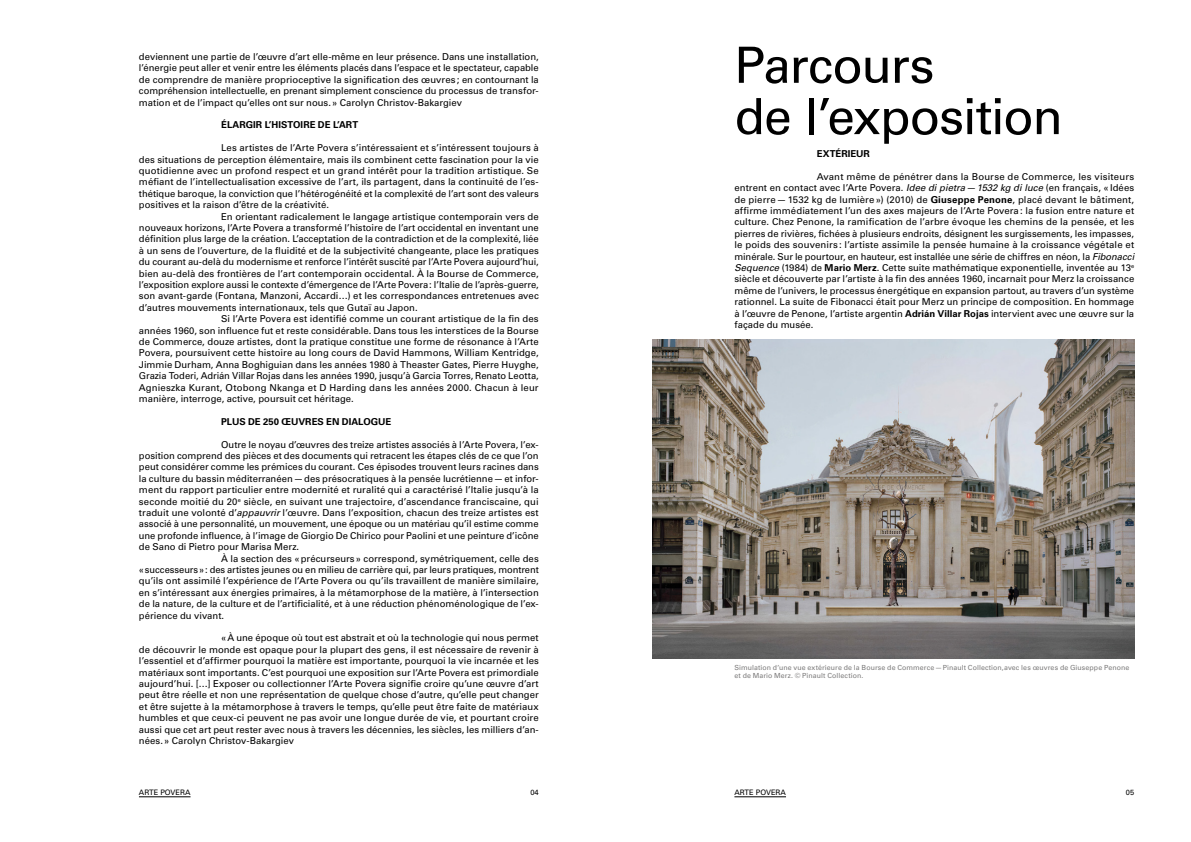
<style>
.page{position:relative;width:1191px;height:842px;background:#fff}
.page>*{position:absolute;margin:0;border:0;box-sizing:border-box;transform-origin:0 0}
.t1{font:50px/51.3px "Univers LT Std";letter-spacing:-.025em;color:#000}
.t2{font:9.5px/11.4px "Univers LT Std";color:#000;text-align:justify}
.t3{font:700 9.5px "Univers LT Std";color:#000}
.t4{font:7.5px "Univers LT Std";color:#000}
.t5{font:7px/8.4px "Univers LT Std";letter-spacing:.01em;color:#7c7b7b}
.s1{font-style:italic}
.s2{font-weight:700}
</style>
<div class="page">
<hr style="left:734px;top:797px;width:52px;height:1px;background:#000">
<hr style="left:139px;top:797px;width:51px;height:1px;background:#000">
<img style="left:652px;top:339px;width:482px;height:320px">
<p class="t2" style="left:139px;top:51px;width:401px">deviennent une partie de l’œuvre d’art elle-même en leur présence. Dans une installation, l’énergie peut aller et venir entre les éléments placés dans l’espace et le spectateur, capable de comprendre de manière proprioceptive la signification des œuvres; en contournant la compréhension intellectuelle, en prenant simplement conscience du processus de transfor&shy;mation et de l’impact qu’elles ont sur nous.» Carolyn Christov-Bakargiev</p>
<p class="t3" style="left:221px;top:119px;width:138px">ÉLARGIR L’HISTOIRE DE L’ART</p>
<p class="t2" style="left:221px;top:142px;width:319px">Les artistes de l’Arte Povera s’intéressaient et s’intéressent toujours à</p>
<p class="t2" style="left:139px;top:154px;width:401px">des situations de perception élémentaire, mais ils combinent cette fascination pour la vie</p>
<p class="t2" style="left:139px;top:165px;width:401px">quotidienne avec un profond respect et un grand intérêt pour la tradition artistique. Se</p>
<p class="t2" style="left:139px;top:176px;width:401px">méfiant de l’intellectualisation excessive de l’art, ils partagent, dans la continuité de l’es-</p>
<p class="t2" style="left:139px;top:188px;width:401px">thétique baroque, la conviction que l’hétérogénéité et la complexité de l’art sont des valeurs</p>
<p class="t2" style="left:139px;top:199px;width:192px">positives et la raison d’être de la créativité.</p>
<p class="t2" style="left:221px;top:211px;width:319px">En orientant radicalement le langage artistique contemporain vers de</p>
<p class="t2" style="left:139px;top:222px;width:401px">nouveaux horizons, l’Arte Povera a transformé l’histoire de l’art occidental en inventant une</p>
<p class="t2" style="left:139px;top:233px;width:401px">définition plus large de la création. L’acceptation de la contradiction et de la complexité, liée</p>
<p class="t2" style="left:139px;top:245px;width:401px">à un sens de l’ouverture, de la fluidité et de la subjectivité changeante, place les pratiques</p>
<p class="t2" style="left:139px;top:256px;width:401px">du courant au-delà du modernisme et renforce l’intérêt suscité par l’Arte Povera aujourd’hui,</p>
<p class="t2" style="left:139px;top:268px;width:401px">bien au-delà des frontières de l’art contemporain occidental. À la Bourse de Commerce,</p>
<p class="t2" style="left:139px;top:279px;width:401px">l’exposition explore aussi le contexte d’émergence de l’Arte Povera: l’Italie de l’après-guerre,</p>
<p class="t2" style="left:139px;top:290px;width:401px">son avant-garde (Fontana, Manzoni, Accardi…) et les correspondances entretenues avec</p>
<p class="t2" style="left:139px;top:302px;width:280px">d’autres mouvements internationaux, tels que Gutaï au Japon.</p>
<p class="t2" style="left:221px;top:313px;width:319px">Si l’Arte Povera est identifié comme un courant artistique de la fin des</p>
<p class="t2" style="left:139px;top:325px;width:401px">années 1960, son influence fut et reste considérable. Dans tous les interstices de la Bourse</p>
<p class="t2" style="left:139px;top:336px;width:401px">de Commerce, douze artistes, dont la pratique constitue une forme de résonance à l’Arte</p>
<p class="t2" style="left:139px;top:347px;width:401px">Povera, poursuivent cette histoire au long cours de David Hammons, William Kentridge,</p>
<p class="t2" style="left:139px;top:359px;width:401px">Jimmie Durham, Anna Boghiguian dans les années 1980 à Theaster Gates, Pierre Huyghe,</p>
<p class="t2" style="left:139px;top:370px;width:401px">Grazia Toderi, Adrián Villar Rojas dans les années 1990, jusqu’à Garcia Torres, Renato Leotta,</p>
<p class="t2" style="left:139px;top:382px;width:401px">Agnieszka Kurant, Otobong Nkanga et D Harding dans les années 2000. Chacun à leur</p>
<p class="t2" style="left:139px;top:393px;width:216px">manière, interroge, active, poursuit cet héritage.</p>
<p class="t3" style="left:221px;top:416px;width:172px">PLUS DE 250 ŒUVRES EN DIALOGUE</p>
<p class="t2" style="left:221px;top:439px;width:319px">Outre le noyau d’œuvres des treize artistes associés à l’Arte Povera, l’ex-</p>
<p class="t2" style="left:139px;top:450px;width:401px">position comprend des pièces et des documents qui retracent les étapes clés de ce que l’on</p>
<p class="t2" style="left:139px;top:461px;width:401px">peut considérer comme les prémices du courant. Ces épisodes trouvent leurs racines dans</p>
<p class="t2" style="left:139px;top:473px;width:401px">la culture du bassin méditerranéen—des présocratiques à la pensée lucrétienne—et infor-</p>
<p class="t2" style="left:139px;top:484px;width:401px">ment du rapport particulier entre modernité et ruralité qui a caractérisé l’Italie jusqu’à la</p>
<p class="t2" style="left:139px;top:496px;width:401px">seconde moitié du 20<sup>e</sup> siècle, en suivant une trajectoire, d’ascendance franciscaine, qui</p>
<p class="t2" style="left:139px;top:507px;width:401px">traduit une volonté d’<span class="s1">appauvrir</span> l’œuvre. Dans l’exposition, chacun des treize artistes est</p>
<p class="t2" style="left:139px;top:518px;width:401px">associé à une personnalité, un mouvement, une époque ou un matériau qu’il estime comme</p>
<p class="t2" style="left:139px;top:530px;width:401px">une profonde influence, à l’image de Giorgio De Chirico pour Paolini et une peinture d’icône</p>
<p class="t2" style="left:139px;top:541px;width:162px">de Sano di Pietro pour Marisa Merz.</p>
<p class="t2" style="left:221px;top:553px;width:319px">À la section des «précurseurs» correspond, symétriquement, celle des</p>
<p class="t2" style="left:139px;top:564px;width:401px">«successeurs»: des artistes jeunes ou en milieu de carrière qui, par leurs pratiques, montrent</p>
<p class="t2" style="left:139px;top:575px;width:401px">qu’ils ont assimilé l’expérience de l’Arte Povera ou qu’ils travaillent de manière similaire,</p>
<p class="t2" style="left:139px;top:587px;width:401px">en s’intéressant aux énergies primaires, à la métamorphose de la matière, à l’intersection</p>
<p class="t2" style="left:139px;top:598px;width:401px">de la nature, de la culture et de l’artificialité, et à une réduction phénoménologique de l’ex-</p>
<p class="t2" style="left:139px;top:610px;width:87px">périence du vivant.</p>
<p class="t2" style="left:139px;top:632px;width:401px;text-indent:82px">«À une époque où tout est abstrait et où la technologie qui nous permet de découvrir le monde est opaque pour la plupart des gens, il est nécessaire de revenir à l’essentiel et d’affirmer pourquoi la matière est importante, pourquoi la vie incarnée et les matériaux sont importants. C’est pourquoi une exposition sur l’Arte Povera est primordiale aujourd’hui. […] Exposer ou collectionner l’Arte Povera signifie croire qu’une œuvre d’art peut être réelle et non une représentation de quelque chose d’autre, qu’elle peut changer et être sujette à la métamorphose à travers le temps, qu’elle peut être faite de matériaux humbles et que ceux-ci peuvent ne pas avoir une longue durée de vie, et pourtant croire aussi que cet art peut rester avec nous à travers les décennies, les siècles, les milliers d’an&shy;nées.» Carolyn Christov-Bakargiev</p>
<h1 class="t1" style="left:734px;top:39px;width:330px">Parcours<br>de l’exposition</h1>
<p class="t3" style="left:816px;top:148px;width:55px">EXTÉRIEUR</p>
<p class="t2" style="left:734px;top:171px;width:401px;text-indent:82px">Avant même de pénétrer dans la Bourse de Commerce, les visiteurs entrent en contact avec l’Arte Povera. <span class="s1">Idee di pietra—1532 kg di luce</span> (en français, «Idées de pierre—1532 kg de lumière») (2010) de <span class="s2">Giuseppe Penone</span>, placé devant le bâtiment, affirme immédiatement l’un des axes majeurs de l’Arte Povera: la fusion entre nature et culture. Chez Penone, la ramification de l’arbre évoque les chemins de la pensée, et les pierres de rivières, fichées à plusieurs endroits, désignent les surgissements, les impasses, le poids des souvenirs : l’artiste assimile la pensée humaine à la croissance végétale et minérale. Sur le pourtour, en hauteur, est installée une série de chiffres en néon, la <span class="s1">Fibonacci Sequence</span> (1984) de <span class="s2">Mario Merz</span>. Cette suite mathématique exponentielle, inventée au 13<sup>e </sup>siècle et découverte par l’artiste à la fin des années 1960, incarnait pour Merz la croissance même de l’univers, le processus énergétique en expansion partout, au travers d’un système rationnel. La suite de Fibonacci était pour Merz un principe de composition. En hommage à l’œuvre de Penone, l’artiste argentin <span class="s2">Adrián Villar Rojas</span> intervient avec une œuvre sur la façade du musée.</p>
<p class="t5" style="left:734px;top:663px;width:396px">Simulation d’une vue extérieure de la Bourse de Commerce—Pinault Collection,avec les œuvres de Giuseppe Penone et de Mario Merz. © Pinault Collection.</p>
<p class="t4" style="left:139px;top:788px;width:53px">ARTE POVERA</p>
<p class="t4" style="left:530px;top:788px;width:10px">04</p>
<p class="t4" style="left:734px;top:788px;width:53px">ARTE POVERA</p>
<p class="t4" style="left:1126px;top:788px;width:10px">05</p>
</div>
